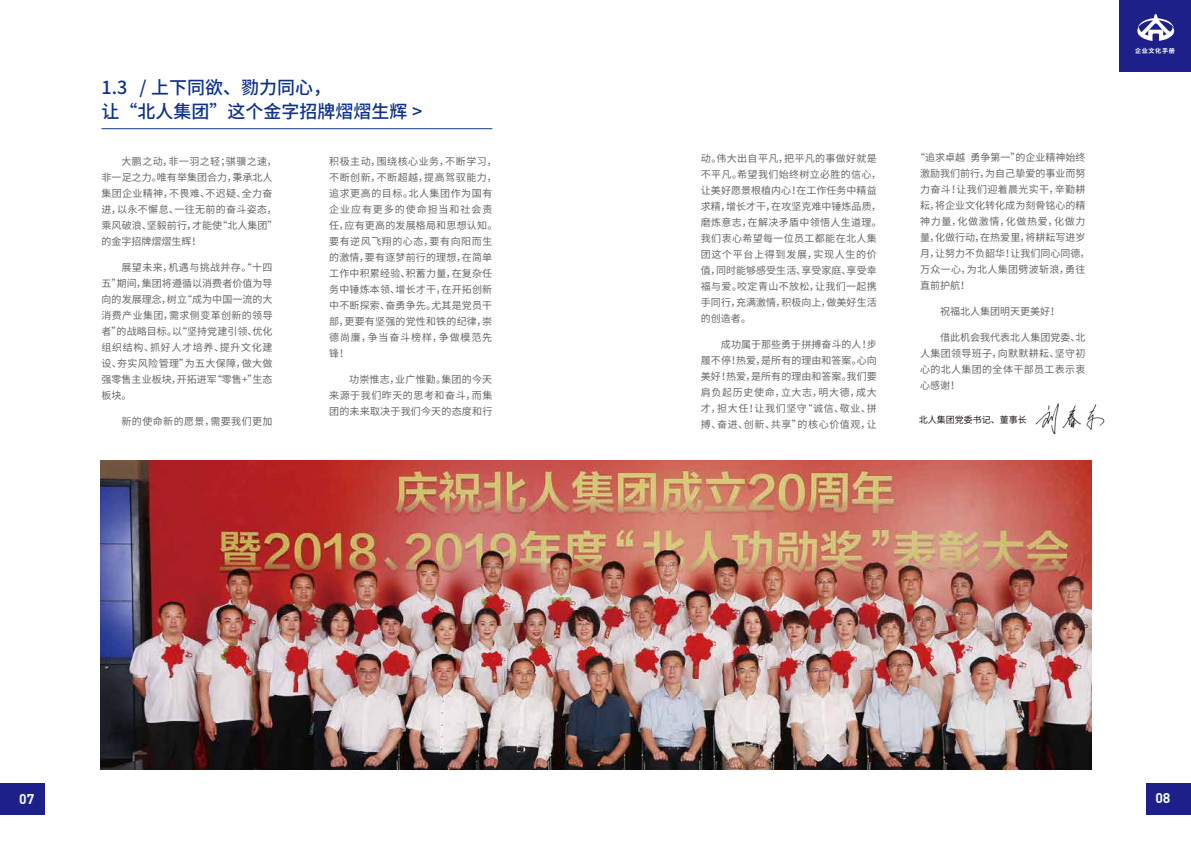
<style>
.page{position:relative;width:1191px;height:842px;background:#fff}
.page>*{position:absolute;margin:0;border:0;box-sizing:border-box;transform-origin:0 0}
.t1{font:500 18px/24px "Source Han Sans CN";color:#0e308d}
.t2{font:700 14px "DIN";color:#f7f8f8}
.t3{font:10px/16px "Source Han Sans CN";letter-spacing:.035em;color:#666;text-align:justify}
.t4{font:10px/16px "Source Han Sans CN";letter-spacing:.005em;color:#666}
.t5{font:10px "Source Han Sans CN";color:#666}
.t6{font:9px "Source Han Sans CN";color:#221815}
.t7{font:700 6.1px "Source Han Sans CN";letter-spacing:.1em;color:#fff}
</style>
<div class="page">
<div style="left:1119px;top:0;width:72px;height:71px;background:#1d2088"></div>
<svg style="left:1137px;top:14px;width:37px;height:27px"></svg>
<img style="left:1035px;top:403px;width:70px;height:32px">
<img style="left:100px;top:460px;width:991px;height:310px">
<div style="left:0;top:783px;width:45px;height:31px;background:#1d2088"></div>
<div style="left:1146px;top:783px;width:45px;height:31px;background:#1d2088"></div>
<hr style="left:102px;top:128px;width:390px;height:1px;background:#133a85">
<h1 class="t1" style="left:102px;top:76px;width:322px">1.3 / 上下同欲、勠力同心，<br>让“北人集团”这个金字招牌熠熠生辉 &gt;</h1>
<p class="t3" style="left:102px;top:153px;width:177px;text-align:left;text-indent:20px">大鹏之动，非一羽之轻；骐骥之速，非一足之力。唯有举集团合力，秉承北人集团企业精神，不畏难、不迟疑、全力奋进，以永不懈怠、一往无前的奋斗姿态，乘风破浪、坚毅前行，才能使“北人集团”的金字招牌熠熠生辉！</p>
<p class="t3" style="left:102px;top:259px;width:173px;text-indent:20px">展望未来，机遇与挑战并存。“十四五”期间，集团将遵循以消费者价值为导向的发展理念，树立“成为中国一流的大消费产业集团，需求侧变革创新的领导者”的战略目标。以“坚持党建引领、优化组织结构、抓好人才培养、提升文化建设、夯实风险管理”为五大保障，做大做强零售主业板块，开拓进军“零售+”生态板块。</p>
<p class="t3" style="left:122px;top:413px;width:153px">新的使命新的愿景，需要我们更加</p>
<p class="t6" style="left:918px;top:414px;width:109px">北人集团党委书记、董事长</p>
<p class="t4" style="left:920px;top:149px;width:171px;text-indent:-5px">“追求卓越 勇争第一”的企业精神始终激励我们前行，为自己挚爱的事业而努力奋斗！让我们迎着晨光实干，辛勤耕耘，将企业文化转化成为刻骨铭心的精神力量，化做激情，化做热爱，化做力量，化做行动，在热爱里，将耕耘写进岁月，让努力不负韶华！让我们同心同德，万众一心，为北人集团劈波斩浪，勇往直前护航！</p>
<p class="t5" style="left:940px;top:305px;width:121px">祝福北人集团明天更美好！</p>
<p class="t3" style="left:920px;top:329px;width:167px;text-indent:20px">借此机会我代表北人集团党委、北人集团领导班子，向默默耕耘、坚守初心的北人集团的全体干部员工表示衷心感谢！</p>
<p class="t3" style="left:701px;top:151px;width:182px;text-align:left">动。伟大出自平凡，把平凡的事做好就是不平凡。希望我们始终树立必胜的信心，让美好愿景根植内心！在工作任务中精益求精，增长才干，在攻坚克难中锤炼品质，磨炼意志，在解决矛盾中领悟人生道理。我们衷心希望每一位员工都能在北人集团这个平台上得到发展，实现人生的价值，同时能够感受生活、享受家庭、享受幸福与爱。咬定青山不放松，让我们一起携手同行，充满激情，积极向上，做美好生活的创造者。</p>
<p class="t3" style="left:701px;top:337px;width:177px;text-indent:20px">成功属于那些勇于拼搏奋斗的人！步履不停！热爱，是所有的理由和答案。心向美好！热爱，是所有的理由和答案。我们要肩负起历史使命，立大志，明大德，成大才，担大任！让我们坚守“诚信、敬业、拼搏、奋进、创新、共享”的核心价值观，让</p>
<p class="t3" style="left:329px;top:153px;width:170px;text-align:left">积极主动，围绕核心业务，不断学习，不断创新，不断超越，提高驾驭能力，追求更高的目标。北人集团作为国有企业应有更多的使命担当和社会责任，应有更高的发展格局和思想认知。要有逆风飞翔的心态，要有向阳而生的激情，要有逐梦前行的理想，在简单工作中积累经验、积蓄力量，在复杂任务中锤炼本领、增长才干，在开拓创新中不断探索、奋勇争先。尤其是党员干部，更要有坚强的党性和铁的纪律，崇德尚廉，争当奋斗榜样，争做模范先锋！</p>
<p class="t3" style="left:329px;top:371px;width:165px;text-indent:20px">功崇惟志，业广惟勤。集团的今天来源于我们昨天的思考和奋斗，而集团的未来取决于我们今天的态度和行</p>
<p class="t7" style="left:1135px;top:47px;width:41px">企业文化手册</p>
<h2 class="t2" style="left:19px;top:790px;width:17px">07</h2>
<h2 class="t2" style="left:1155px;top:789px;width:17px">08</h2>
</div>
